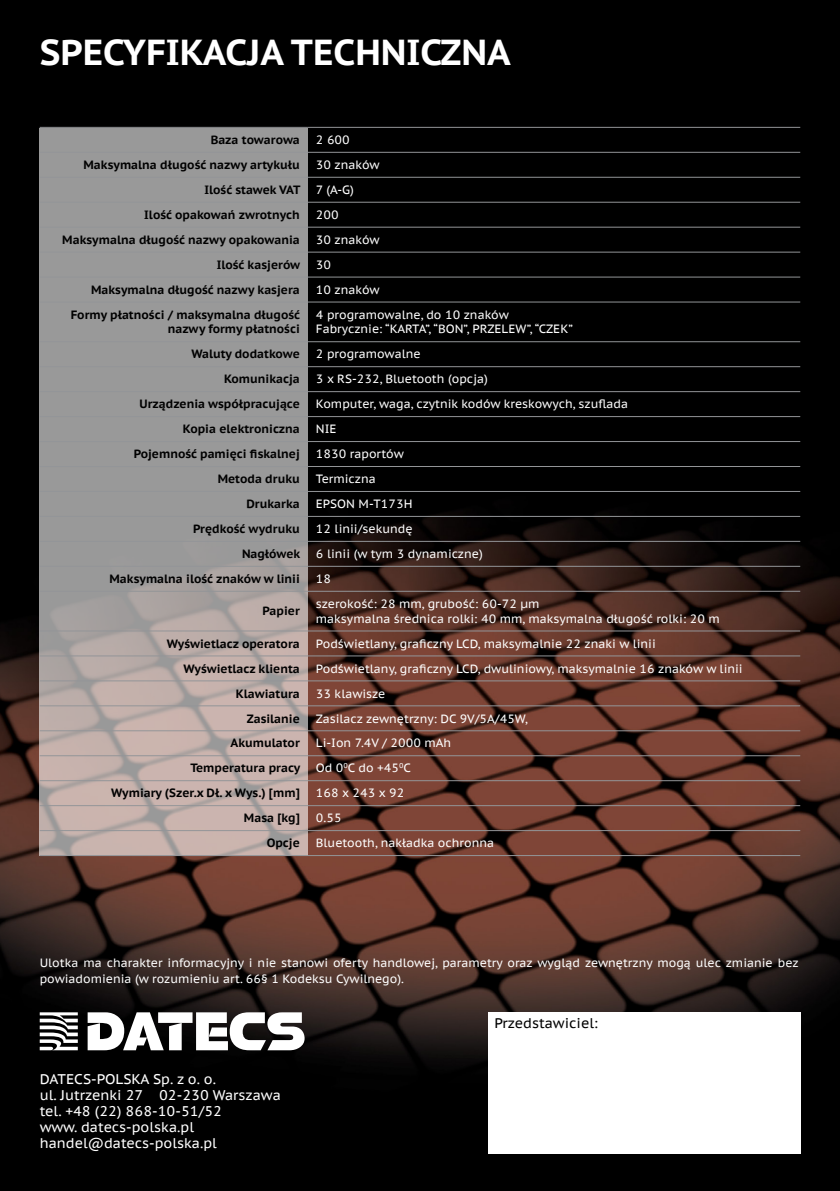
<style>
.page{position:relative;width:840px;height:1191px;background:#fff}
.page>*{position:absolute;margin:0;border:0;box-sizing:border-box;transform-origin:0 0}
.t1{font:700 36px "PT Sans Caption";color:#fff}
.t2{font:14px "PT Sans Caption";color:#fff}
.t3{font:14px "PT Sans Caption";color:#000}
.tabela{font:12px/16px "PT Sans Caption";color:#fff}
.tabela_bold{font:700 12px/14.4px "PT Sans Caption";color:#000;text-align:right}
</style>
<div class="page">
<img style="left:0;top:0;width:839px;height:1191px">
<div style="left:488px;top:1012px;width:311px;height:142px;background:#fff"></div>
<svg style="left:40px;top:1012px;width:264px;height:38px"></svg>
<svg style="left:40px;top:128px;width:268px;height:727px;background:#a59f9e"></svg>
<hr style="left:40px;top:127px;width:268px;height:1px;background:#939598">
<hr style="left:308px;top:127px;width:491px;height:1px;background:#939598">
<hr style="left:40px;top:152px;width:268px;height:1px;background:#939598">
<hr style="left:308px;top:152px;width:491px;height:1px;background:#939598">
<hr style="left:40px;top:177px;width:268px;height:1px;background:#939598">
<hr style="left:308px;top:177px;width:491px;height:1px;background:#939598">
<hr style="left:40px;top:202px;width:268px;height:1px;background:#939598">
<hr style="left:308px;top:202px;width:491px;height:1px;background:#939598">
<hr style="left:40px;top:227px;width:268px;height:1px;background:#939598">
<hr style="left:308px;top:227px;width:491px;height:1px;background:#939598">
<hr style="left:40px;top:252px;width:268px;height:1px;background:#939598">
<hr style="left:308px;top:252px;width:491px;height:1px;background:#939598">
<hr style="left:40px;top:277px;width:268px;height:1px;background:#939598">
<hr style="left:308px;top:277px;width:491px;height:1px;background:#939598">
<hr style="left:40px;top:302px;width:268px;height:1px;background:#939598">
<hr style="left:308px;top:302px;width:491px;height:1px;background:#939598">
<hr style="left:40px;top:341px;width:268px;height:1px;background:#939598">
<hr style="left:308px;top:341px;width:491px;height:1px;background:#939598">
<hr style="left:40px;top:366px;width:268px;height:1px;background:#939598">
<hr style="left:308px;top:366px;width:491px;height:1px;background:#939598">
<hr style="left:40px;top:391px;width:268px;height:1px;background:#939598">
<hr style="left:308px;top:391px;width:491px;height:1px;background:#939598">
<hr style="left:40px;top:416px;width:268px;height:1px;background:#939598">
<hr style="left:308px;top:416px;width:491px;height:1px;background:#939598">
<hr style="left:40px;top:441px;width:268px;height:1px;background:#939598">
<hr style="left:308px;top:441px;width:491px;height:1px;background:#939598">
<hr style="left:40px;top:466px;width:268px;height:1px;background:#939598">
<hr style="left:308px;top:466px;width:491px;height:1px;background:#939598">
<hr style="left:40px;top:491px;width:268px;height:1px;background:#939598">
<hr style="left:308px;top:491px;width:491px;height:1px;background:#939598">
<hr style="left:40px;top:516px;width:268px;height:1px;background:#939598">
<hr style="left:308px;top:516px;width:491px;height:1px;background:#939598">
<hr style="left:40px;top:541px;width:268px;height:1px;background:#939598">
<hr style="left:308px;top:541px;width:491px;height:1px;background:#939598">
<hr style="left:40px;top:566px;width:268px;height:1px;background:#939598">
<hr style="left:308px;top:566px;width:491px;height:1px;background:#939598">
<hr style="left:40px;top:591px;width:268px;height:1px;background:#939598">
<hr style="left:308px;top:591px;width:491px;height:1px;background:#939598">
<hr style="left:40px;top:630px;width:268px;height:1px;background:#939598">
<hr style="left:308px;top:630px;width:491px;height:1px;background:#939598">
<hr style="left:40px;top:655px;width:268px;height:1px;background:#939598">
<hr style="left:308px;top:655px;width:491px;height:1px;background:#939598">
<hr style="left:40px;top:680px;width:268px;height:1px;background:#939598">
<hr style="left:308px;top:680px;width:491px;height:1px;background:#939598">
<hr style="left:40px;top:705px;width:268px;height:1px;background:#939598">
<hr style="left:308px;top:705px;width:491px;height:1px;background:#939598">
<hr style="left:40px;top:730px;width:268px;height:1px;background:#939598">
<hr style="left:308px;top:730px;width:491px;height:1px;background:#939598">
<hr style="left:40px;top:755px;width:268px;height:1px;background:#939598">
<hr style="left:308px;top:755px;width:491px;height:1px;background:#939598">
<hr style="left:40px;top:780px;width:268px;height:1px;background:#939598">
<hr style="left:40px;top:805px;width:268px;height:1px;background:#939598">
<hr style="left:40px;top:830px;width:268px;height:1px;background:#939598">
<hr style="left:40px;top:855px;width:268px;height:1px;background:#939598">
<hr style="left:308px;top:780px;width:491px;height:1px;background:#939598">
<hr style="left:308px;top:805px;width:491px;height:1px;background:#939598">
<hr style="left:308px;top:830px;width:491px;height:1px;background:#939598">
<hr style="left:308px;top:855px;width:491px;height:1px;background:#939598">
<p class="t1" style="left:40px;top:28px;width:472px">SPECYFIKACJA TECHNICZNA</p>
<p class="tabela_bold" style="left:210px;top:132px;width:91px">Baza towarowa</p>
<p class="tabela" style="left:316px;top:131px;width:35px">2 600</p>
<p class="tabela_bold" style="left:83px;top:157px;width:218px">Maksymalna długość nazwy artykułu</p>
<p class="tabela" style="left:316px;top:156px;width:65px">30 znaków</p>
<p class="tabela_bold" style="left:204px;top:182px;width:97px">Ilość stawek VAT</p>
<p class="tabela" style="left:316px;top:181px;width:39px">7 (A-G)</p>
<p class="tabela_bold" style="left:144px;top:207px;width:157px">Ilość opakowań zwrotnych</p>
<p class="tabela" style="left:316px;top:206px;width:24px">200</p>
<p class="tabela_bold" style="left:62px;top:232px;width:239px">Maksymalna długość nazwy opakowania</p>
<p class="tabela" style="left:316px;top:231px;width:65px">30 znaków</p>
<p class="tabela_bold" style="left:217px;top:257px;width:85px">Ilość kasjerów</p>
<p class="tabela" style="left:316px;top:256px;width:17px">30</p>
<p class="tabela_bold" style="left:91px;top:282px;width:210px">Maksymalna długość nazwy kasjera</p>
<p class="tabela" style="left:316px;top:281px;width:65px">10 znaków</p>
<p class="tabela_bold" style="left:71px;top:307px;width:231px">Formy płatności / maksymalna długość nazwy formy płatności</p>
<p class="tabela" style="left:316px;top:306px;width:194px">4 programowalne, do 10 znaków</p>
<p class="tabela" style="left:316px;top:321px;width:258px">Fabrycznie: “KARTA”, “BON”, PRZELEW”, “CZEK”</p>
<p class="tabela_bold" style="left:191px;top:347px;width:110px">Waluty dodatkowe</p>
<p class="tabela" style="left:316px;top:346px;width:106px">2 programowalne</p>
<p class="tabela_bold" style="left:224px;top:372px;width:77px">Komunikacja</p>
<p class="tabela" style="left:316px;top:371px;width:173px">3 x RS-232, Bluetooth (opcja)</p>
<p class="tabela_bold" style="left:139px;top:397px;width:162px">Urządzenia współpracujące</p>
<p class="tabela" style="left:316px;top:396px;width:313px">Komputer, waga, czytnik kodów kreskowych, szuflada</p>
<p class="tabela_bold" style="left:183px;top:421px;width:118px">Kopia elektroniczna</p>
<p class="tabela" style="left:316px;top:421px;width:22px">NIE</p>
<p class="tabela_bold" style="left:134px;top:446px;width:167px">Pojemność pamięci fiskalnej</p>
<p class="tabela" style="left:316px;top:446px;width:89px">1830 raportów</p>
<p class="tabela_bold" style="left:217px;top:471px;width:84px">Metoda druku</p>
<p class="tabela" style="left:316px;top:471px;width:61px">Termiczna</p>
<p class="tabela_bold" style="left:246px;top:496px;width:55px">Drukarka</p>
<p class="tabela" style="left:316px;top:495px;width:98px">EPSON M-T173H</p>
<p class="tabela_bold" style="left:193px;top:521px;width:108px">Prędkość wydruku</p>
<p class="tabela" style="left:316px;top:520px;width:98px">12 linii/sekundę</p>
<p class="tabela_bold" style="left:242px;top:546px;width:60px">Nagłówek</p>
<p class="tabela" style="left:316px;top:545px;width:168px">6 linii (w tym 3 dynamiczne)</p>
<p class="tabela_bold" style="left:109px;top:571px;width:192px">Maksymalna ilość znaków w linii</p>
<p class="tabela" style="left:316px;top:570px;width:17px">18</p>
<p class="tabela_bold" style="left:262px;top:603px;width:39px">Papier</p>
<p class="tabela" style="left:316px;top:595px;width:225px">szerokość: 28 mm, grubość: 60-72 µm</p>
<p class="tabela" style="left:316px;top:610px;width:405px">maksymalna średnica rolki: 40 mm, maksymalna długość rolki: 20 m</p>
<p class="tabela_bold" style="left:167px;top:636px;width:135px">Wyświetlacz operatora</p>
<p class="tabela" style="left:316px;top:635px;width:341px">Podświetlany, graficzny LCD, maksymalnie 22 znaki w linii</p>
<p class="tabela_bold" style="left:183px;top:661px;width:118px">Wyświetlacz klienta</p>
<p class="tabela" style="left:316px;top:660px;width:428px">Podświetlany, graficzny LCD, dwuliniowy, maksymalnie 16 znaków w linii</p>
<p class="tabela_bold" style="left:235px;top:686px;width:66px">Klawiatura</p>
<p class="tabela" style="left:316px;top:685px;width:71px">33 klawisze</p>
<p class="tabela_bold" style="left:247px;top:711px;width:54px">Zasilanie</p>
<p class="tabela" style="left:316px;top:710px;width:213px">Zasilacz zewnętrzny: DC 9V/5A/45W,</p>
<p class="tabela_bold" style="left:230px;top:736px;width:71px">Akumulator</p>
<p class="tabela" style="left:316px;top:735px;width:137px">Li-Ion 7.4V / 2000 mAh</p>
<p class="tabela_bold" style="left:190px;top:760px;width:111px">Temperatura pracy</p>
<p class="tabela" style="left:316px;top:760px;width:96px">Od 0<sup>0</sup>C do +45<sup>0</sup>C</p>
<p class="tabela_bold" style="left:111px;top:785px;width:190px">Wymiary (Szer.x Dł. х Wys.) [mm]</p>
<p class="tabela" style="left:316px;top:785px;width:90px">168 x 243 x 92</p>
<p class="tabela_bold" style="left:244px;top:810px;width:57px">Masa [kg]</p>
<p class="tabela" style="left:316px;top:810px;width:27px">0.55</p>
<p class="tabela_bold" style="left:266px;top:835px;width:35px">Opcje</p>
<p class="tabela" style="left:316px;top:834px;width:180px">Bluetooth, nakładka ochronna</p>
<p class="tabela" style="left:40px;top:955px;width:760px">Ulotka ma charakter informacyjny i nie stanowi oferty handlowej, parametry oraz wygląd zewnętrzny mogą ulec zmianie bez powiadomienia (w rozumieniu art. 66§ 1 Kodeksu Cywilnego).</p>
<p class="t2" style="left:40px;top:1070px;width:178px">DATECS-POLSKA Sp. z o. o.</p>
<p class="t2" style="left:40px;top:1086px;width:242px">ul. Jutrzenki 27 02-230 Warszawa</p>
<p class="t2" style="left:40px;top:1102px;width:184px">tel. +48 (22) 868-10-51/52</p>
<p class="t2" style="left:40px;top:1118px;width:156px">www. datecs-polska.pl</p>
<p class="t2" style="left:40px;top:1134px;width:179px">handel@datecs-polska.pl</p>
<p class="t3" style="left:494px;top:1014px;width:105px">Przedstawiciel:</p>
</div>
